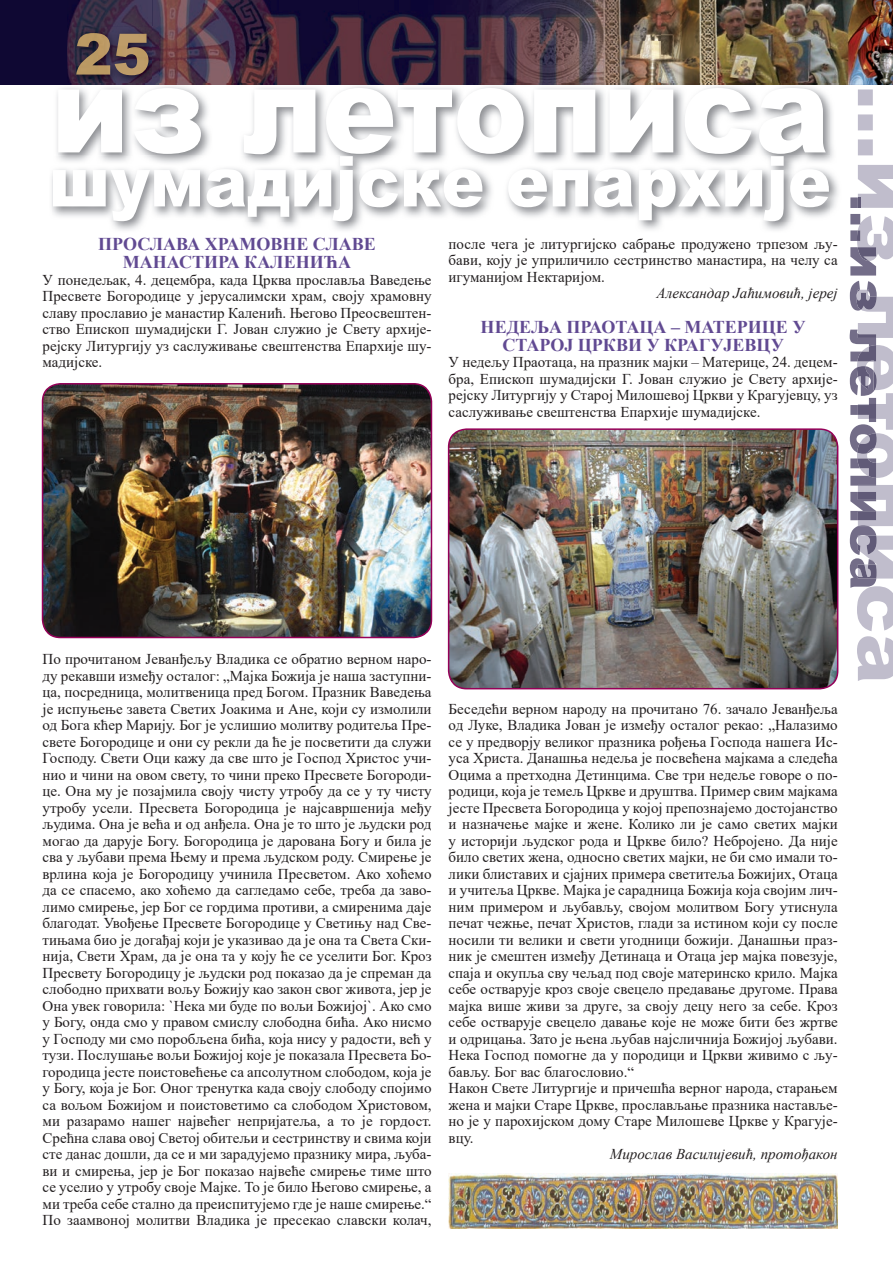
<style>
.page{position:relative;width:893px;height:1263px;background:#fff}
.page>*{position:absolute;margin:0;border:0;box-sizing:border-box;transform-origin:0 0}
.t1{font:700 18px/18px "Times New Roman";color:#614a92;text-align:center}
.t2{font:15px/16.5px "Times New Roman";color:#231f20;text-align:justify}
.t3{font:italic 15px "Times New Roman";color:#231f20}
</style>
<div class="page">
<div style="left:0;top:0;width:893px;height:85px;background:#0f0833"></div>
<img style="left:67px;top:0;width:826px;height:85px">
<img style="left:71px;top:27px;width:88px;height:57px">
<img style="left:76px;top:33px;width:73px;height:42px">
<svg style="left:850px;top:89px;width:43px;height:592px"></svg>
<img style="left:449px;top:1174px;width:389px;height:55px">
<img style="left:51px;top:86px;width:787px;height:144px">
<img style="left:278px;top:84px;width:563px;height:1px">
<img style="left:159px;top:84px;width:119px;height:1px">
<img style="left:71px;top:84px;width:81px;height:1px">
<img style="left:58px;top:88px;width:771px;height:66px">
<img style="left:53px;top:156px;width:776px;height:65px">
<img style="left:42px;top:383px;width:390px;height:255px">
<img style="left:448px;top:428px;width:390px;height:261px">
<p class="t1" style="left:98px;top:235px;width:279px">ПРОСЛАВА ХРАМОВНЕ СЛАВЕ<br>МАНАСТИРА КАЛЕНИЋА</p>
<p class="t2" style="left:43px;top:271px;width:391px">У понедељак, 4. децембра, када Црква прославља Ваведење Пресвете Богородице у јерусалимски храм, своју храмовну славу прославио је манастир Каленић. Његово Преосвештен&shy;ство Епископ шумадијски Г. Јован служио је Свету архије&shy;рејску Литургију уз саслуживање свештенства Епархије шу&shy;мадијске.</p>
<p class="t2" style="left:449px;top:235px;width:391px">после чега је литургијско сабрање продужено трпезом љу&shy;бави, коју је уприличило сестринство манастира, на челу са игуманијом Нектаријом.</p>
<p class="t3" style="left:657px;top:283px;width:183px">Александар Јаћимовић, јереј</p>
<p class="t1" style="left:481px;top:317px;width:326px">НЕДЕЉА ПРАОТАЦА – МАТЕРИЦЕ У<br>СТАРОЈ ЦРКВИ У КРАГУЈЕВЦУ</p>
<p class="t2" style="left:449px;top:353px;width:391px">У недељу Праотаца, на празник мајки – Материце, 24. децем&shy;бра, Епископ шумадијски Г. Јован служио је Свету архије&shy;рејску Литургију у Старој Милошевој Цркви у Крагујевцу, уз саслуживање свештенства Епархије шумадијске.</p>
<p class="t2" style="left:43px;top:651px;width:391px">По прочитаном Јеванђељу Владика се обратио верном наро&shy;ду рекавши између осталог: „Мајка Божија је наша заступни&shy;ца, посредница, молитвеница пред Богом. Празник Ваведења је испуњење завета Светих Јоакима и Ане, који су измолили од Бога кћер Марију. Бог је услишио молитву родитеља Пре&shy;свете Богородице и они су рекли да ће је посветити да служи Господу. Свети Оци кажу да све што је Господ Христос учи&shy;нио и чини на овом свету, то чини преко Пресвете Богороди&shy;це. Она му је позајмила своју чисту утробу да се у ту чисту утробу усели. Пресвета Богородица је најсавршенија међу људима. Она је већа и од анђела. Она је то што је људски род могао да дарује Богу. Богородица је дарована Богу и била је сва у љубави према Њему и према људском роду. Смирење је врлина која је Богородицу учинила Пресветом. Ако хоћемо да се спасемо, ако хоћемо да сагледамо себе, треба да заво&shy;лимо смирење, јер Бог се гордима противи, а смиренима даје благодат. Увођење Пресвете Богородице у Светињу над Све&shy;тињама био је догађај који је указивао да је она та Света Ски&shy;нија, Свети Храм, да је она та у коју ће се уселити Бог. Кроз Пресвету Богородицу је људски род показао да је спреман да слободно прихвати вољу Божију као закон свог живота, јер је Она увек говорила: `Нека ми буде по вољи Божијој`. Ако смо у Богу, онда смо у правом смислу слободна бића. Ако нисмо у Господу ми смо поробљена бића, која нису у радости, већ у тузи. Послушање вољи Божијој које је показала Пресвета Бо&shy;городица јесте поистовећење са апсолутном слободом, која је у Богу, која је Бог. Оног тренутка када своју слободу спојимо са вољом Божијом и поистоветимо са слободом Христовом, ми разарамо нашег највећег непријатеља, а то је гордост.<br>Срећна слава овој Светој обитељи и сестринству и свима који сте данас дошли, да се и ми зарадујемо празнику мира, љуба&shy;ви и смирења, јер је Бог показао највеће смирење тиме што се уселио у утробу своје Мајке. То је било Његово смирење, а ми треба себе стално да преиспитујемо где је наше смирење.“ По заамвоној молитви Владика је пресекао славски колач,</p>
<p class="t2" style="left:449px;top:700px;width:391px;text-align:left">Беседећи верном народу на прочитано 76. зачало Јеванђеља од Луке, Владика Јован је између осталог рекао: „Налазимо се у предворју великог празника рођења Господа нашега Ис&shy;уса Христа. Данашња недеља је посвећена мајкама а следећа Оцима а претходна Детинцима. Све три недеље говоре о по&shy;родици, која је темељ Цркве и друштва. Пример свим мајкама јесте Пресвета Богородица у којој препознајемо достојанство и назначење мајке и жене. Колико ли је само светих мајки у историји људског рода и Цркве било? Небројено. Да није било светих жена, односно светих мајки, не би смо имали то&shy;лики блиставих и сјајних примера светитеља Божијих, Отаца и учитеља Цркве. Мајка је сарадница Божија која својим лич&shy;ним примером и љубављу, својом молитвом Богу утиснула печат чежње, печат Христов, глади за истином који су после носили ти велики и свети угодници божији. Данашњи праз&shy;ник је смештен између Детинаца и Отаца јер мајка повезује, спаја и окупља сву чељад под своје материнско крило. Мајка себе остварује кроз своје свецело предавање другоме. Права мајка више живи за друге, за своју децу него за себе. Кроз себе остварује свецело давање које не може бити без жртве и одрицања. Зато је њена љубав најсличнија Божијој љубави.<br>Нека Господ помогне да у породици и Цркви живимо с љу&shy;бављу. Бог вас благословио.“<br>Након Свете Литургије и причешћа верног народа, старањем жена и мајки Старе Цркве, прослављање празника наставље&shy;но је у парохијском дому Старе Милошеве Цркве у Крагује&shy;вцу.</p>
<p class="t3" style="left:610px;top:1144px;width:229px">Мирослав Василијевић, протођакон</p>
</div>
